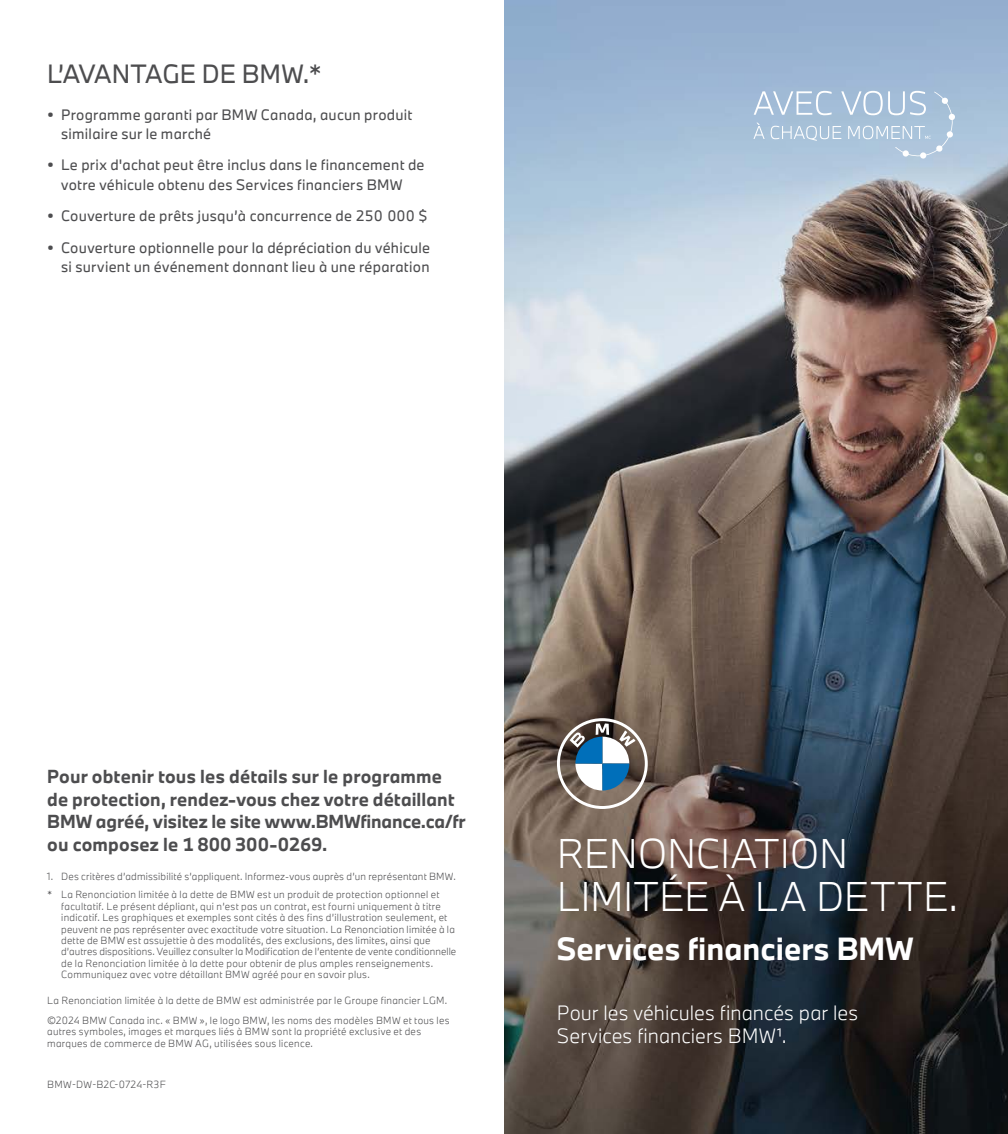
<style>
.page{position:relative;width:1008px;height:1134px;background:#fff}
.page>*{position:absolute;margin:0;border:0;box-sizing:border-box;transform-origin:0 0}
.t1{font:300 38.5px/43.4px "BMW Type Next";color:#fff}
.t2{font:700 29.75px "BMW Type Next";letter-spacing:.005em;color:#fff}
.t3{font:24.5px "BMW Type Next";letter-spacing:-.005em;color:#4d4d4f}
.t4{font:300 19.25px/22.8px "BMW Type Next";letter-spacing:.005em;color:#fff}
.t5{font:700 17.5px/22.8px "BMW Type Next";letter-spacing:.01em;color:#4d4d4f}
.t6{font:14px/19.2px "BMW Type Next";letter-spacing:.02em;color:#4d4d4f}
.t7{font:300 9.62px/11.4px "BMW Type Next";letter-spacing:.025em;color:#4d4d4f}
</style>
<div class="page">
<img style="left:504px;top:0;width:504px;height:1134px">
<svg style="left:753px;top:91px;width:202px;height:68px;background:#b1c8dd"></svg>
<svg style="left:557px;top:718px;width:91px;height:91px"></svg>
<h3 class="t3" style="left:47px;top:57px;width:276px">L’AVANTAGE DE BMW.*</h3>
<h3 class="t6" style="left:61px;top:105px;width:353px;text-indent:-14px">• Programme garanti par BMW Canada, aucun produit similaire sur le marché</h3>
<h3 class="t6" style="left:47px;top:155px;width:379px;text-align:center">• Le prix d'achat peut être inclus dans le financement de votre véhicule obtenu des Services financiers BMW</h3>
<h3 class="t6" style="left:47px;top:206px;width:382px">• Couverture de prêts jusqu’à concurrence de 250 000 $</h3>
<h3 class="t6" style="left:47px;top:238px;width:385px;text-align:right">• Couverture optionnelle pour la dépréciation du véhicule si survient un événement donnant lieu à une réparation</h3>
<h3 class="t5" style="left:47px;top:765px;width:420px">Pour obtenir tous les détails sur le programme de protection, rendez-vous chez votre détaillant BMW agréé, visitez le site www.BMWfinance.ca/fr ou composez le 1 800 300-0269.</h3>
<p class="t7" style="left:47px;top:867px;width:410px;line-height:18.4px">1. Des critères d’admissibilité s’appliquent. Informez-vous auprès d’un représentant BMW. * La Renonciation limitée à la dette de BMW est un produit de protection optionnel et</p>
<p class="t7" style="left:61px;top:900px;width:397px">facultatif. Le présent dépliant, qui n’est pas un contrat, est fourni uniquement à titre indicatif. Les graphiques et exemples sont cités à des fins d’illustration seulement, et peuvent ne pas représenter avec exactitude votre situation. La Renonciation limitée à la dette de BMW est assujettie à des modalités, des exclusions, des limites, ainsi que d’autres dispositions. Veuillez consulter la Modification de l’entente de vente conditionnelle de la Renonciation limitée à la dette pour obtenir de plus amples renseignements.<br>Communiquez avec votre détaillant BMW agréé pour en savoir plus.</p>
<p class="t7" style="left:47px;top:990px;width:404px;line-height:20.3px">La Renonciation limitée à la dette de BMW est administrée par le Groupe financier LGM. ©2024 BMW Canada inc. « BMW », le logo BMW, les noms des modèles BMW et tous les</p>
<p class="t7" style="left:47px;top:1026px;width:375px">autres symboles, images et marques liés à BMW sont la propriété exclusive et des marques de commerce de BMW AG, utilisées sous licence.</p>
<p class="t7" style="left:47px;top:1079px;width:120px">BMW-DW-B2C-0724-R3F</p>
<h1 class="t1" style="left:557px;top:831px;width:403px">RENONCIATION<br>LIMITÉE À LA DETTE.</h1>
<h2 class="t2" style="left:557px;top:928px;width:358px">Services financiers BMW</h2>
<h3 class="t4" style="left:557px;top:1002px;width:303px">Pour les véhicules financés par les<br>Services financiers BMW1.</h3>
</div>
